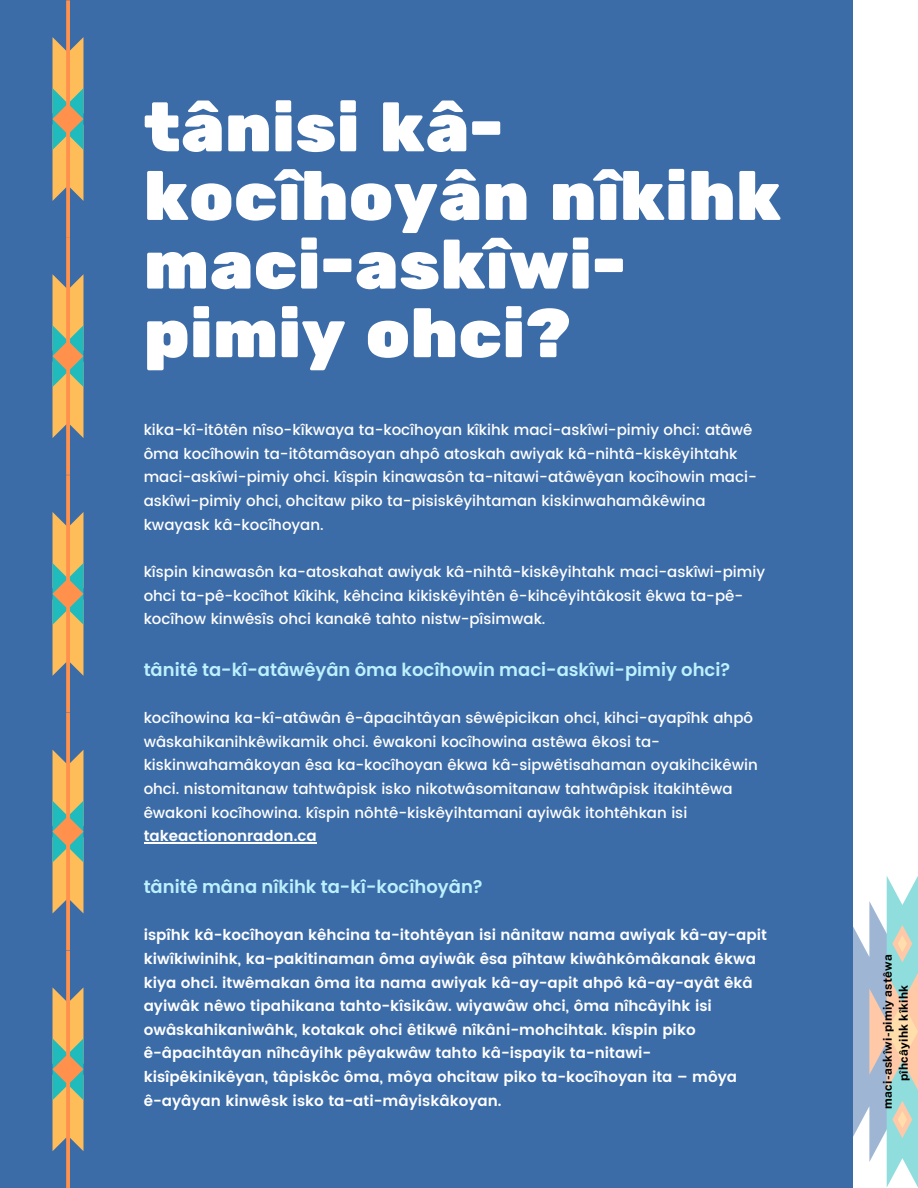
<style>
.page{position:relative;width:918px;height:1188px;background:#fff}
.page>*{position:absolute;margin:0;border:0;box-sizing:border-box;transform-origin:0 0}
.t1{font:69px/68.7px "Rubik One";color:#fff}
.t2{font:600 18px "Poppins";color:#bcf1ff}
.t3{font:500 15px/23.7px "Poppins";color:#fff}
.t4{font:600 15px/23.7px "Poppins";color:#fff}
.t5{font:700 12px/16px "Public Sans";letter-spacing:.025em;color:#000;text-align:center}
</style>
<div class="page">
<div style="left:0;top:0;width:853px;height:1188px;background:#3c6ca8"></div>
<hr style="left:144px;top:842px;width:173px;height:2px;background:#fff">
<svg style="left:853px;top:876px;width:65px;height:311px"></svg>
<svg style="left:52px;top:0;width:32px;height:1188px"></svg>
<h1 class="t1" style="left:144px;top:95px;width:639px">tânisi kâ&shy;kocîhoyân nîkihk maci-askîwi&shy;pimiy ohci?</h1>
<p class="t3" style="left:144px;top:418px;width:615px">kika-kî-itôtên nîso-kîkwaya ta-kocîhoyan kîkihk maci-askîwi-pimiy ohci: atâwê ôma kocîhowin ta-itôtamâsoyan ahpô atoskah awiyak kâ-nihtâ-kiskêyihtahk maci-askîwi-pimiy ohci. kîspin kinawasôn ta-nitawi-atâwêyan kocîhowin maci&shy;askîwi-pimiy ohci, ohcitaw piko ta-pisiskêyihtaman kiskinwahamâkêwina kwayask kâ-kocîhoyan.</p>
<p class="t3" style="left:144px;top:560px;width:623px">kîspin kinawasôn ka-atoskahat awiyak kâ-nihtâ-kiskêyihtahk maci-askîwi-pimiy ohci ta-pê-kocîhot kîkihk, kêhcina kikiskêyihtên ê-kihcêyihtâkosit êkwa ta-pê&shy;kocîhow kinwêsîs ohci kanakê tahto nistw-pîsimwak.</p>
<p class="t2" style="left:144px;top:657px;width:588px">tânitê ta-kî-atâwêyân ôma kocîhowin maci-askîwi-pimiy ohci?</p>
<p class="t3" style="left:144px;top:706px;width:616px">kocîhowina ka-kî-atâwân ê-âpacihtâyan sêwêpicikan ohci, kihci-ayapîhk ahpô wâskahikanihkêwikamik ohci. êwakoni kocîhowina astêwa êkosi ta&shy;kiskinwahamâkoyan êsa ka-kocîhoyan êkwa kâ-sipwêtisahaman oyakihcikêwin ohci. nistomitanaw tahtwâpisk isko nikotwâsomitanaw tahtwâpisk itakihtêwa êwakoni kocîhowina. kîspin nôhtê-kiskêyihtamani ayiwâk itohtêhkan isi</p>
<p class="t4" style="left:144px;top:824px;width:174px">takeactiononradon.ca</p>
<p class="t2" style="left:144px;top:874px;width:340px">tânitê mâna nîkihk ta-kî-kocîhoyân?</p>
<p class="t4" style="left:144px;top:923px;width:625px">ispîhk kâ-kocîhoyan kêhcina ta-itohtêyan isi nânitaw nama awiyak kâ-ay-apit kiwîkiwinihk, ka-pakitinaman ôma ayiwâk êsa pîhtaw kiwâhkômâkanak êkwa kiya ohci. itwêmakan ôma ita nama awiyak kâ-ay-apit ahpô kâ-ay-ayât êkâ ayiwâk nêwo tipahikana tahto-kîsikâw. wiyawâw ohci, ôma nîhcâyihk isi owâskahikaniwâhk, kotakak ohci êtikwê nîkâni-mohcihtak. kîspin piko ê-âpacihtâyan nîhcâyihk pêyakwâw tahto kâ-ispayik ta-nitawi&shy;kisîpêkinikêyan, tâpiskôc ôma, môya ohcitaw piko ta-kocîhoyan ita – môya ê-ayâyan kinwêsk isko ta-ati-mâyiskâkoyan.</p>
<p class="t5" style="left:879px;top:1109px;width:156px;rotate:-90deg">maci-askîwi-pimiy astêwa pîhcâyihk kîkihk</p>
</div>
